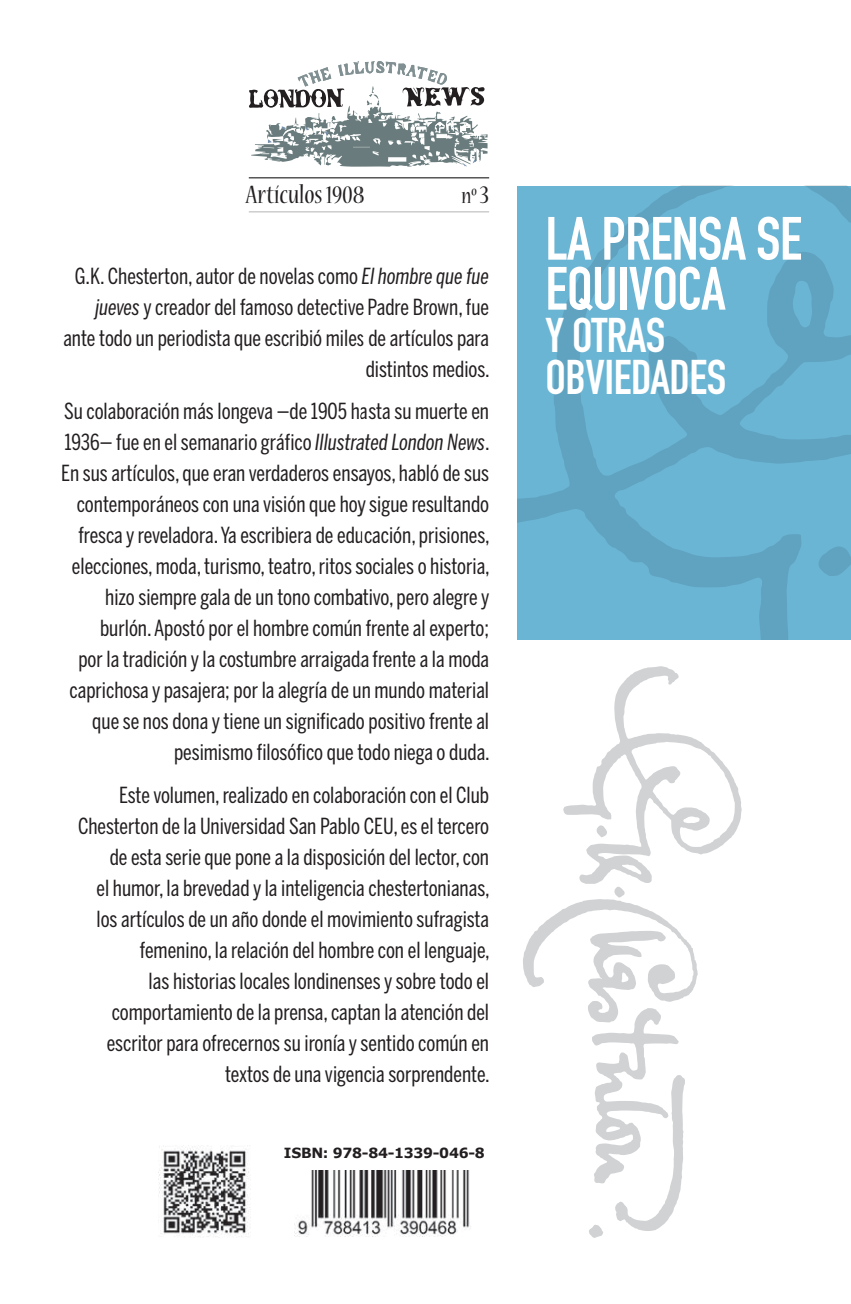
<style>
.page{position:relative;width:851px;height:1304px;background:#fff}
.page>*{position:absolute;margin:0;border:0;box-sizing:border-box;transform-origin:0 0}
.t1{font:700 60px/50px "DIN Condensed";letter-spacing:-.01em;color:#fff}
.t2{font:700 48px/42px "DIN Condensed";letter-spacing:-.01em;color:#fff}
.t3{font:condensed 28px "Nueva Std";color:#231f20}
.t4{font:condensed 24px "Nueva Std";color:#231f20}
.t5{font:22px/31px "Benton Sans Comp";color:#231f20;text-align:right}
.t6{font:700 14px "Verdana";letter-spacing:-.02em;color:#231f20}
.s1{font-size:28px}
.s2{font-style:italic}
</style>
<div class="page">
<img style="left:294px;top:1171px;width:177px;height:65px">
<img style="left:158px;top:1146px;width:92px;height:91px">
<svg style="left:523px;top:666px;width:218px;height:572px"></svg>
<hr style="left:249px;top:177px;width:240px;height:1px;background:#000001">
<hr style="left:249px;top:211px;width:240px;height:1px;background:#000001">
<svg style="left:249px;top:61px;width:239px;height:106px"></svg>
<svg style="left:517px;top:186px;width:333px;height:453px;background:#68b0cf"></svg>
<svg style="left:818px;top:546px;width:32px;height:30px"></svg>
<p class="t3" style="left:246px;top:182px;width:119px">Artículos 1908</p>
<p class="t4" style="left:461px;top:185px;width:29px">nº <span class="s1">3</span></p>
<p class="t5" style="left:63px;top:260px;width:428px">G.K. Chesterton, autor de novelas como <span class="s2">El hombre que fue jueves</span> y creador del famoso detective Padre Brown, fue ante todo un periodista que escribió miles de artículos para distintos medios.</p>
<p class="t5" style="left:61px;top:396px;width:430px">Su colaboración más longeva —de 1905 hasta su muerte en 1936— fue en el semanario gráfico <span class="s2">Illustrated London News</span>.<br>En sus artículos, que eran verdaderos ensayos, habló de sus contemporáneos con una visión que hoy sigue resultando fresca y reveladora. Ya escribiera de educación, prisiones, elecciones, moda, turismo, teatro, ritos sociales o historia, hizo siempre gala de un tono combativo, pero alegre y burlón. Apostó por el hombre común frente al experto;<br>por la tradición y la costumbre arraigada frente a la moda caprichosa y pasajera; por la alegría de un mundo material que se nos dona y tiene un significado positivo frente al pesimismo filosófico que todo niega o duda.</p>
<p class="t5" style="left:78px;top:779px;width:413px">Este volumen, realizado en colaboración con el Club Chesterton de la Universidad San Pablo CEU, es el tercero de esta serie que pone a la disposición del lector, con<br>el humor, la brevedad y la inteligencia chestertonianas, los artículos de un año donde el movimiento sufragista femenino, la relación del hombre con el lenguaje,<br>las historias locales londinenses y sobre todo el comportamiento de la prensa, captan la atención del escritor para ofrecernos su ironía y sentido común en textos de una vigencia sorprendente.</p>
<p class="t6" style="left:284px;top:1143px;width:202px">ISBN: 978-84-1339-046-8</p>
<p class="t1" style="left:545px;top:213px;width:258px">LA PRENSA SE<br>EQUIVOCA</p>
<p class="t2" style="left:545px;top:314px;width:182px">Y OTRAS<br>OBVIEDADES</p>
</div>
